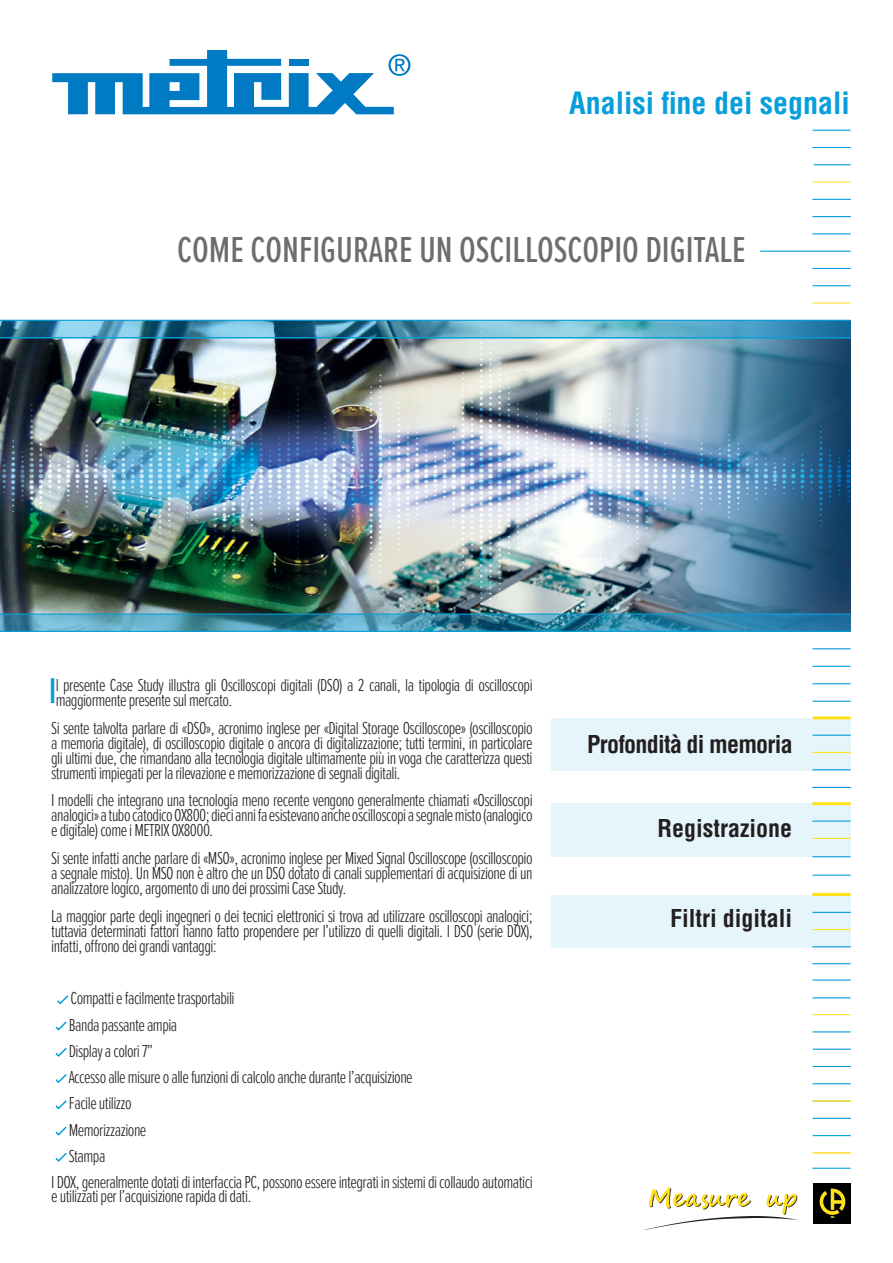
<style>
.page{position:relative;width:893px;height:1263px;background:#fff}
.page>*{position:absolute;margin:0;border:0;box-sizing:border-box;transform-origin:0 0}
.t1{font:500 37.5px "Proxima Nova Ex Cn";color:#6c6d70}
.t2{font:700 condensed 30px "Helvetica LT Std";color:#069edb}
.t3{font:700 condensed 24px "Helvetica LT Std";color:#231f20}
.t4{font:700 condensed 24px "Helvetica LT Std";letter-spacing:-.03em;color:#231f20}
.t5{font:300 18px/15px "Proxima Nova Ex Cn";letter-spacing:-.03em;color:#231f20;text-align:justify}
.s1{font-weight:500;font-size:37.05px;color:#069edb}
</style>
<div class="page">
<img style="left:0;top:338px;width:851px;height:275px">
<svg style="left:0;top:321px;width:851px;height:16px;background:#559cb8"></svg>
<svg style="left:0;top:615px;width:851px;height:16px;background:#3e8ba8"></svg>
<div style="left:552px;top:718px;width:299px;height:52px;background:#e6f5fb"></div>
<div style="left:552px;top:804px;width:299px;height:53px;background:#e6f5fb"></div>
<div style="left:552px;top:895px;width:299px;height:52px;background:#e6f5fb"></div>
<hr style="left:0;top:631px;width:851px;height:1px;background:#069edb">
<hr style="left:812px;top:130px;width:39px;height:1px;background:#069edb">
<hr style="left:812px;top:199px;width:39px;height:1px;background:#069edb">
<hr style="left:812px;top:147px;width:39px;height:1px;background:#069edb">
<hr style="left:812px;top:216px;width:39px;height:1px;background:#069edb">
<hr style="left:812px;top:233px;width:39px;height:1px;background:#069edb">
<hr style="left:812px;top:285px;width:39px;height:1px;background:#069edb">
<hr style="left:812px;top:302px;width:39px;height:2px;background:#ffe035">
<hr style="left:812px;top:181px;width:39px;height:2px;background:#ffe035">
<hr style="left:812px;top:1014px;width:39px;height:1px;background:#ffe035">
<hr style="left:812px;top:1031px;width:39px;height:1px;background:#069edb">
<hr style="left:813px;top:1048px;width:38px;height:2px;background:#069edb">
<hr style="left:812px;top:666px;width:39px;height:1px;background:#069edb">
<hr style="left:813px;top:1118px;width:38px;height:1px;background:#069edb">
<hr style="left:813px;top:1066px;width:38px;height:1px;background:#069edb">
<hr style="left:812px;top:683px;width:39px;height:1px;background:#069edb">
<hr style="left:812px;top:648px;width:39px;height:1px;background:#069edb">
<hr style="left:813px;top:1135px;width:38px;height:1px;background:#069edb">
<hr style="left:813px;top:1083px;width:38px;height:1px;background:#069edb">
<hr style="left:812px;top:701px;width:39px;height:1px;background:#069edb">
<hr style="left:813px;top:716px;width:38px;height:3px;background:#ffe01b">
<hr style="left:812px;top:893px;width:39px;height:3px;background:#ffe01b">
<hr style="left:812px;top:735px;width:39px;height:1px;background:#069edb">
<hr style="left:812px;top:820px;width:39px;height:2px;background:#069edb">
<hr style="left:812px;top:874px;width:39px;height:2px;background:#069edb">
<hr style="left:812px;top:856px;width:39px;height:1px;background:#069edb">
<hr style="left:812px;top:963px;width:39px;height:1px;background:#069edb">
<hr style="left:813px;top:979px;width:38px;height:2px;background:#069edb">
<hr style="left:812px;top:912px;width:39px;height:1px;background:#069edb">
<hr style="left:812px;top:929px;width:39px;height:1px;background:#ffe01b">
<hr style="left:812px;top:946px;width:39px;height:1px;background:#069edb">
<hr style="left:760px;top:251px;width:91px;height:1px;background:#069edb">
<hr style="left:812px;top:268px;width:39px;height:1px;background:#069edb">
<hr style="left:0;top:320px;width:851px;height:1px;background:#069edb">
<hr style="left:0;top:337px;width:851px;height:1px;background:#069edb">
<hr style="left:813px;top:1152px;width:38px;height:1px;background:#ffe035">
<hr style="left:813px;top:1100px;width:38px;height:1px;background:#ffe035">
<hr style="left:812px;top:752px;width:39px;height:1px;background:#ffe035">
<hr style="left:812px;top:769px;width:39px;height:1px;background:#069edb">
<hr style="left:812px;top:787px;width:39px;height:1px;background:#069edb">
<hr style="left:812px;top:1168px;width:39px;height:1px;background:#069edb">
<hr style="left:812px;top:802px;width:39px;height:3px;background:#ffe01b">
<hr style="left:812px;top:838px;width:39px;height:1px;background:#ffe01b">
<hr style="left:812px;top:997px;width:39px;height:1px;background:#069edb">
<div style="left:813px;top:1183px;width:38px;height:40px;background:#000"></div>
<svg style="left:820px;top:1188px;width:25px;height:30px"></svg>
<svg style="left:648px;top:1187px;width:149px;height:42px"></svg>
<hr style="left:0;top:613px;width:851px;height:2px;background:#069edb">
<hr style="left:814px;top:164px;width:37px;height:1px;background:#069edb">
<svg style="left:52px;top:50px;width:358px;height:64px"></svg>
<svg style="left:57px;top:995px;width:12px;height:10px"></svg>
<svg style="left:55px;top:1021px;width:12px;height:10px"></svg>
<svg style="left:55px;top:1047px;width:12px;height:10px"></svg>
<svg style="left:55px;top:1074px;width:12px;height:9px"></svg>
<svg style="left:55px;top:1100px;width:12px;height:10px"></svg>
<svg style="left:55px;top:1126px;width:12px;height:10px"></svg>
<svg style="left:55px;top:1152px;width:12px;height:10px"></svg>
<p class="t2" style="left:569px;top:84px;width:282px">Analisi fine dei segnali</p>
<p class="t1" style="left:177px;top:227px;width:570px">COME CONFIGURARE UN OSCILLOSCOPIO DIGITALE</p>
<p class="t5" style="left:56px;top:678px;width:479px;text-indent:-7px"><span class="s1">I</span>l presente Case Study illustra gli Oscilloscopi digitali (DSO) a 2 canali, la tipologia di oscilloscopi maggiormente presente sul mercato.</p>
<p class="t5" style="left:51px;top:720px;width:483px">Si sente talvolta parlare di «DSO», acronimo inglese per «Digital Storage Oscilloscope» (oscilloscopio a memoria digitale), di oscilloscopio digitale o ancora di digitalizzazione; tutti termini, in particolare gli ultimi due, che rimandano alla tecnologia digitale ultimamente più in voga che caratterizza questi strumenti impiegati per la rilevazione e memorizzazione di segnali digitali.</p>
<p class="t5" style="left:51px;top:793px;width:483px">I modelli che integrano una tecnologia meno recente vengono generalmente chiamati «Oscilloscopi analogici» a tubo catodico OX800; dieci anni fa esistevano anche oscilloscopi a segnale misto (analogico e digitale) come i METRIX OX8000.</p>
<p class="t5" style="left:51px;top:851px;width:483px">Si sente infatti anche parlare di «MSO», acronimo inglese per Mixed Signal Oscilloscope (oscilloscopio a segnale misto). Un MSO non è altro che un DSO dotato di canali supplementari di acquisizione di un analizzatore logico, argomento di uno dei prossimi Case Study.</p>
<p class="t5" style="left:51px;top:909px;width:483px">La maggior parte degli ingegneri o dei tecnici elettronici si trova ad utilizzare oscilloscopi analogici; tuttavia determinati fattori hanno fatto propendere per l’utilizzo di quelli digitali. I DSO (serie DOX), infatti, offrono dei grandi vantaggi:</p>
<p class="t5" style="left:70px;top:991px;width:166px">Compatti e facilmente trasportabili</p>
<p class="t5" style="left:69px;top:1017px;width:110px">Banda passante ampia</p>
<p class="t5" style="left:69px;top:1044px;width:86px">Display a colori 7”</p>
<p class="t5" style="left:69px;top:1070px;width:345px">Accesso alle misure o alle funzioni di calcolo anche durante l’acquisizione</p>
<p class="t5" style="left:69px;top:1096px;width:65px">Facile utilizzo</p>
<p class="t5" style="left:69px;top:1122px;width:79px">Memorizzazione</p>
<p class="t5" style="left:69px;top:1149px;width:38px">Stampa</p>
<p class="t5" style="left:51px;top:1176px;width:483px;line-height:13.5px">I DOX, generalmente dotati di interfaccia PC, possono essere integrati in sistemi di collaudo automatici e utilizzati per l’acquisizione rapida di dati.</p>
<p class="t4" style="left:587px;top:729px;width:207px">Profondità di memoria</p>
<p class="t3" style="left:657px;top:814px;width:136px">Registrazione</p>
<p class="t3" style="left:670px;top:903px;width:124px">Filtri digitali</p>
</div>
